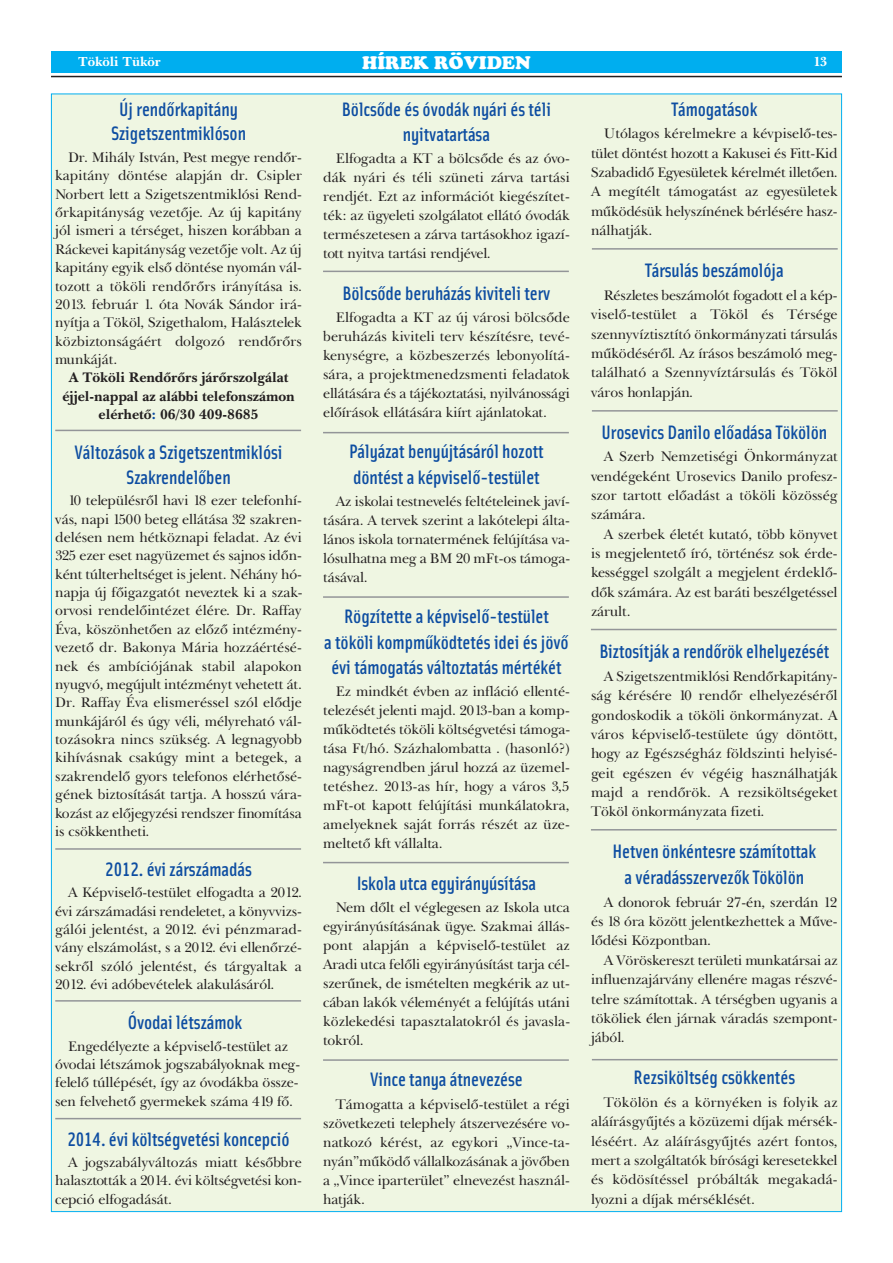
<style>
.page{position:relative;width:893px;height:1263px;background:#fff}
.page>*{position:absolute;margin:0;border:0;box-sizing:border-box;transform-origin:0 0}
.t1{font:19.5px/25.3px "Solex Med";letter-spacing:-.005em;color:#0d4da1;text-align:center}
.t2{font:18px "Cupertino";color:#fff}
.t3{font:14.25px/18.3px "New Baskerville PFL";letter-spacing:-.005em;color:#231f20;text-align:justify}
.t4{font:700 14.25px/18.5px "New Baskerville PFL";letter-spacing:-.005em;color:#231f20;text-align:center}
.t5{font:700 13.5px "New Baskerville PFL";color:#fff}
.s1{color:#0d4da1}
</style>
<div class="page">
<div style="left:51px;top:51px;width:791px;height:21px;background:#00aeef"></div>
<hr style="left:51px;top:76px;width:791px;height:1px;background:#231f20">
<div style="left:52px;top:94px;width:789px;height:1117px;background:#eff6e2"></div>
<hr style="left:55px;top:1118px;width:246px;height:1px;background:#939598">
<hr style="left:55px;top:1000px;width:246px;height:1px;background:#939598">
<hr style="left:55px;top:848px;width:246px;height:2px;background:#939598">
<hr style="left:55px;top:430px;width:246px;height:1px;background:#939598">
<hr style="left:323px;top:271px;width:246px;height:1px;background:#939598">
<hr style="left:592px;top:248px;width:246px;height:2px;background:#939598">
<hr style="left:592px;top:410px;width:246px;height:2px;background:#939598">
<hr style="left:592px;top:1059px;width:246px;height:1px;background:#939598">
<hr style="left:323px;top:432px;width:246px;height:1px;background:#939598">
<hr style="left:323px;top:596px;width:246px;height:2px;background:#939598">
<hr style="left:323px;top:862px;width:246px;height:1px;background:#939598">
<hr style="left:323px;top:1059px;width:246px;height:2px;background:#939598">
<hr style="left:591px;top:629px;width:246px;height:1px;background:#939598">
<hr style="left:591px;top:829px;width:246px;height:1px;background:#939598">
<p class="t5" style="left:78px;top:53px;width:84px">Tököli Tükör</p>
<p class="t2" style="left:362px;top:52px;width:170px">HÍREK RÖVIDEN</p>
<p class="t5" style="left:814px;top:53px;width:16px">13</p>
<h1 class="t1" style="left:111px;top:96px;width:137px;line-height:24.6px">Új rendőrkapitány<br>Szigetszentmiklóson</h1>
<p class="t3" style="left:55px;top:148px;width:248px;text-indent:13px">Dr. Mihály István, Pest megye rendőr&shy;kapitány döntése alapján dr. Csipler Norbert lett a Szigetszentmiklósi Rend&shy;őrkapitányság vezetője. Az új kapitány jól ismeri a térséget, hiszen korábban a Ráckevei kapitányság vezetője volt. Az új kapitány egyik első döntése nyomán vál&shy;tozott a tököli rendőrőrs irányítása is.<br>2013. február 1. óta Novák Sándor irá&shy;nyítja a Tököl, Szigethalom, Halásztelek közbiztonságáért dolgozó rendőrőrs munkáját.</p>
<p class="t4" style="left:62px;top:368px;width:234px">A Tököli Rendőrőrs járőrszolgálat éjjel-nappal az alábbi telefonszámon elérhető<span class="s1">:</span> 06/30 409-8685</p>
<h1 class="t1" style="left:75px;top:439px;width:209px;line-height:24.6px">Változások a Szigetszentmiklósi<br>Szakrendelőben</h1>
<p class="t3" style="left:55px;top:491px;width:249px;text-indent:13px">10 településről havi 18 ezer telefonhí&shy;vás, napi 1500 beteg ellátása 32 szakren&shy;delésen nem hétköznapi feladat. Az évi 325 ezer eset nagyüzemet és sajnos időn&shy;ként túlterheltséget is jelent. Néhány hó&shy;napja új főigazgatót neveztek ki a szak&shy;orvosi rendelőintézet élére. Dr. Raffay Éva, köszönhetően az előző intézmény&shy;vezető dr. Bakonya Mária hozzáértésé&shy;nek és ambíciójának stabil alapokon nyugvó, megújult intézményt vehetett át.<br>Dr. Raffay Éva elismeréssel szól elődje munkájáról és úgy véli, mélyreható vál&shy;tozásokra nincs szükség. A legnagyobb kihívásnak csakúgy mint a betegek, a szakrendelő gyors telefonos elérhetősé&shy;gének biztosítását tartja. A hosszú vára&shy;kozást az előjegyzési rendszer finomítása is csökkentheti.</p>
<h1 class="t1" style="left:105px;top:855px;width:148px">2012. évi zárszámadás</h1>
<p class="t3" style="left:55px;top:883px;width:248px;text-indent:13px">A Képviselő-testület elfogadta a 2012. évi zárszámadási rendeletet, a könyvvizs&shy;gálói jelentést, a 2012. évi pénzmarad&shy;vány elszámolást, s a 2012. évi ellenőrzé&shy;sekről szóló jelentést, és tárgyaltak a 2012. évi adóbevételek alakulásáról.</p>
<h1 class="t1" style="left:128px;top:1009px;width:116px">Óvodai létszámok</h1>
<p class="t3" style="left:55px;top:1036px;width:246px;text-align:center">Engedélyezte a képviselő-testület az óvodai létszámok jogszabályoknak meg&shy;felelő túllépését, így az óvodákba össze&shy;sen felvehető gyermekek száma 419 fő.</p>
<h1 class="t1" style="left:68px;top:1125px;width:224px">2014. évi költségvetési koncepció</h1>
<p class="t3" style="left:55px;top:1153px;width:248px;text-indent:13px">A jogszabályváltozás miatt későbbre halasztották a 2014. évi költségvetési kon&shy;cepció elfogadását.</p>
<h1 class="t1" style="left:342px;top:95px;width:211px">Bölcsőde és óvodák nyári és téli nyitvatartása</h1>
<p class="t3" style="left:323px;top:149px;width:248px;line-height:19px;text-indent:13px">Elfogadta a KT a bölcsőde és az óvo&shy;dák nyári és téli szüneti zárva tartási rendjét. Ezt az információt kiegészítet&shy;ték: az ügyeleti szolgálatot ellátó óvodák természetesen a zárva tartásokhoz igazí&shy;tott nyitva tartási rendjével.</p>
<h1 class="t1" style="left:343px;top:279px;width:209px">Bölcsőde beruházás kiviteli terv</h1>
<p class="t3" style="left:323px;top:308px;width:248px;line-height:19px;text-indent:13px">Elfogadta a KT az új városi bölcsőde beruházás kiviteli terv készítésre, tevé&shy;kenységre, a közbeszerzés lebonyolítá&shy;sára, a projektmenedzsmenti feladatok ellátására és a tájékoztatási, nyilvánossági előírások ellátására kiírt ajánlatokat.</p>
<h1 class="t1" style="left:349px;top:438px;width:196px;text-align:left">Pályázat benyújtásáról hozott döntést a képviselő-testület</h1>
<p class="t3" style="left:323px;top:491px;width:248px;line-height:19px;text-indent:13px">Az iskolai testnevelés feltételeinek javí&shy;tására. A tervek szerint a lakótelepi álta&shy;lános iskola tornatermének felújítása va&shy;lósulhatna meg a BM 20 mFt-os támoga&shy;tásával.</p>
<h1 class="t1" style="left:324px;top:603px;width:246px">Rögzítette a képviselő-testület<br>a tököli kompműködtetés idei és jövő évi támogatás változtatás mértékét</h1>
<p class="t3" style="left:323px;top:682px;width:248px;line-height:19px;text-indent:13px">Ez mindkét évben az infláció ellenté&shy;telezését jelenti majd. 2013-ban a komp&shy;működtetés tököli költségvetési támoga&shy;tása Ft/hó. Százhalombatta . (hasonló?) nagyságrendben járul hozzá az üzemel&shy;tetéshez. 2013-as hír, hogy a város 3,5 mFt-ot kapott felújítási munkálatokra, amelyeknek saját forrás részét az üze&shy;meltető kft vállalta.</p>
<h1 class="t1" style="left:357px;top:869px;width:181px">Iskola utca egyirányúsítása</h1>
<p class="t3" style="left:323px;top:897px;width:248px;line-height:19px;text-indent:13px">Nem dőlt el véglegesen az Iskola utca egyirányúsításának ügye. Szakmai állás&shy;pont alapján a képviselő-testület az Aradi utca felőli egyirányúsítást tarja cél&shy;szerűnek, de ismételten megkérik az ut&shy;cában lakók véleményét a felújítás utáni közlekedési tapasztalatokról és javasla&shy;tokról.</p>
<h1 class="t1" style="left:370px;top:1066px;width:154px">Vince tanya átnevezése</h1>
<p class="t3" style="left:323px;top:1094px;width:248px;line-height:19px;text-indent:13px">Támogatta a képviselő-testület a régi szövetkezeti telephely átszervezésére vo&shy;natkozó kérést, az egykori „Vince-ta&shy;nyán”működő vállalkozásának a jövőben a „Vince iparterület” elnevezést használ&shy;hatják.</p>
<h1 class="t1" style="left:671px;top:95px;width:88px">Támogatások</h1>
<p class="t3" style="left:591px;top:124px;width:248px;line-height:19.4px;text-indent:13px">Utólagos kérelmekre a kévpiselő-tes&shy;tület döntést hozott a Kakusei és Fitt-Kid Szabadidő Egyesületek kérelmét illetően.<br>A megítélt támogatást az egyesületek működésük helyszínének bérlésére hasz&shy;nálhatják.</p>
<h1 class="t1" style="left:645px;top:257px;width:140px">Társulás beszámolója</h1>
<p class="t3" style="left:591px;top:285px;width:248px;line-height:19.4px;text-indent:13px">Részletes beszámolót fogadott el a kép&shy;viselő-testület a Tököl és Térsége szennyvíztisztító önkormányzati társulás működéséről. Az írásos beszámoló meg&shy;található a Szennyvíztársulás és Tököl város honlapján.</p>
<h1 class="t1" style="left:601px;top:418px;width:227px">Urosevics Danilo előadása Tökölön</h1>
<p class="t3" style="left:591px;top:447px;width:248px;line-height:19.4px;text-indent:13px">A Szerb Nemzetiségi Önkormányzat vendégeként Urosevics Danilo profesz&shy;szor tartott előadást a tököli közösség számára.</p>
<p class="t3" style="left:591px;top:524px;width:248px;line-height:19.4px;text-indent:13px">A szerbek életét kutató, több könyvet is megjelentető író, történész sok érde&shy;kességgel szolgált a megjelent érdeklő&shy;dők számára. Az est baráti beszélgetéssel zárult.</p>
<h1 class="t1" style="left:599px;top:638px;width:232px">Biztosítják a rendőrök elhelyezését</h1>
<p class="t3" style="left:591px;top:666px;width:248px;line-height:19.4px;text-indent:13px">A Szigetszentmiklósi Rendőrkapitány&shy;ság kérésére 10 rendőr elhelyezéséről gondoskodik a tököli önkormányzat. A város képviselő-testülete úgy döntött, hogy az Egészségház földszinti helyisé&shy;geit egészen év végéig használhatják majd a rendőrök. A rezsiköltségeket Tököl önkormányzata fizeti.</p>
<h1 class="t1" style="left:612px;top:838px;width:205px">Hetven önkéntesre számítottak a véradásszervezők Tökölön</h1>
<p class="t3" style="left:591px;top:892px;width:248px;line-height:19.4px;text-indent:13px">A donorok február 27-én, szerdán 12 és 18 óra között jelentkezhettek a Műve&shy;lődési Központban.</p>
<p class="t3" style="left:591px;top:950px;width:248px;line-height:19.4px;text-indent:13px">A Vöröskereszt területi munkatársai az influenzajárvány ellenére magas részvé&shy;telre számítottak. A térségben ugyanis a tököliek élen járnak váradás szempont&shy;jából.</p>
<h1 class="t1" style="left:633px;top:1064px;width:163px">Rezsiköltség csökkentés</h1>
<p class="t3" style="left:591px;top:1092px;width:248px;line-height:19.4px;text-indent:13px">Tökölön és a környéken is folyik az aláírásgyűjtés a közüzemi díjak mérsék&shy;léséért. Az aláírásgyűjtés azért fontos, mert a szolgáltatók bírósági keresetekkel és ködösítéssel próbálták megakadá&shy;lyozni a díjak mérséklését.</p>
</div>
